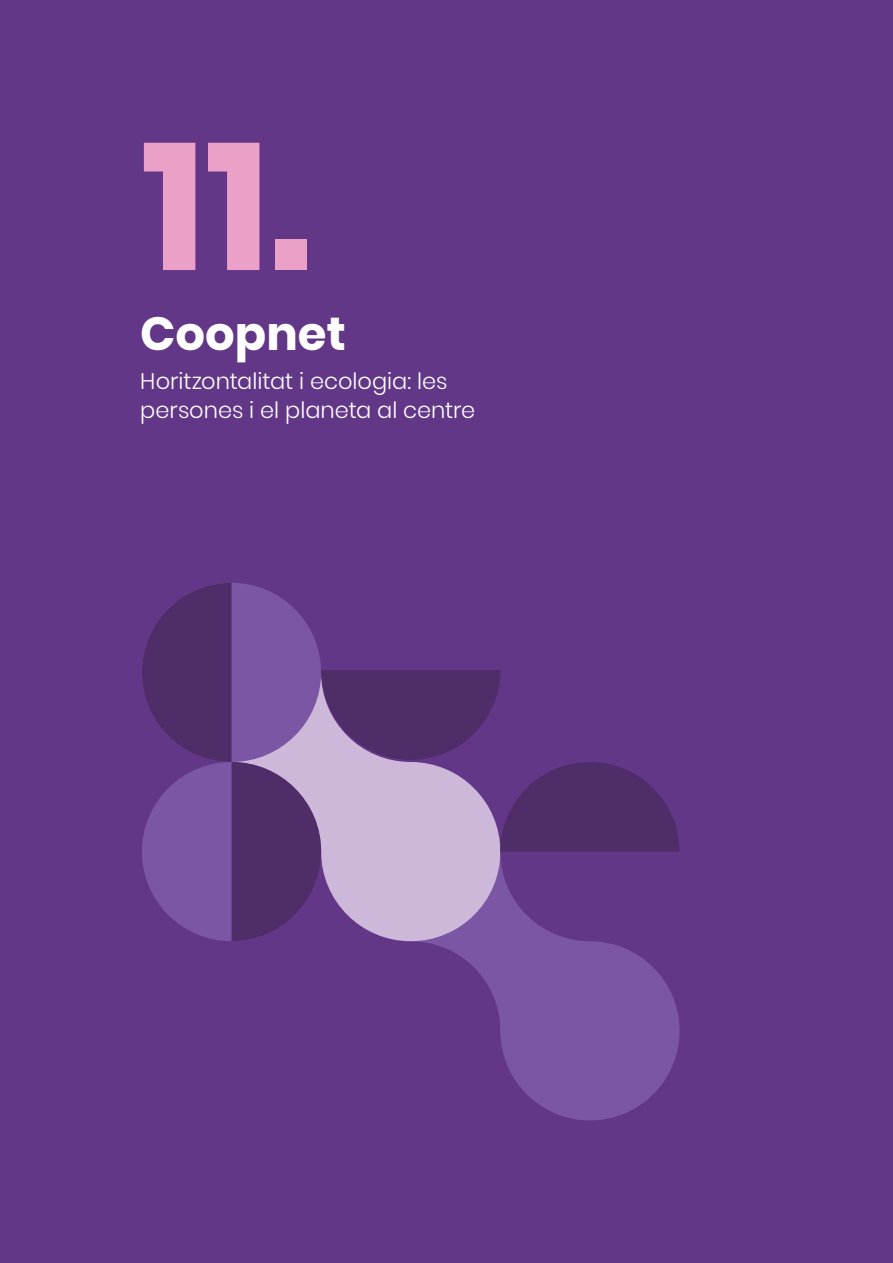
<style>
.page{position:relative;width:893px;height:1263px;background:#633787}
.page>*{position:absolute;margin:0;border:0;box-sizing:border-box;transform-origin:0 0}
.h1_-_Copia{font:180px "Poppins";color:#eaa0c7}
.t1{font:46.5px "Poppins";color:#fff}
.t2{font:300 22.5px/28.5px "Poppins";color:#fff}
</style>
<div class="page">
<div style="left:411px;top:852px;width:179px;height:179px;background:#7b56a4;border-radius:50%"></div>
<div style="left:321px;top:941px;width:179px;height:179px;background:#633787;border-radius:50%"></div>
<div style="left:500px;top:941px;width:179px;height:179px;background:#7b56a4;border-radius:50%"></div>
<svg style="left:142px;top:583px;width:538px;height:358px"></svg>
<p class="h1_-_Copia" style="left:142px;top:103px;width:172px">11.</p>
<h1 class="t1" style="left:140px;top:307px;width:207px">Coopnet</h1>
<h2 class="t2" style="left:140px;top:367px;width:336px">Horitzontalitat i ecologia: les persones i el planeta al centre</h2>
</div>
